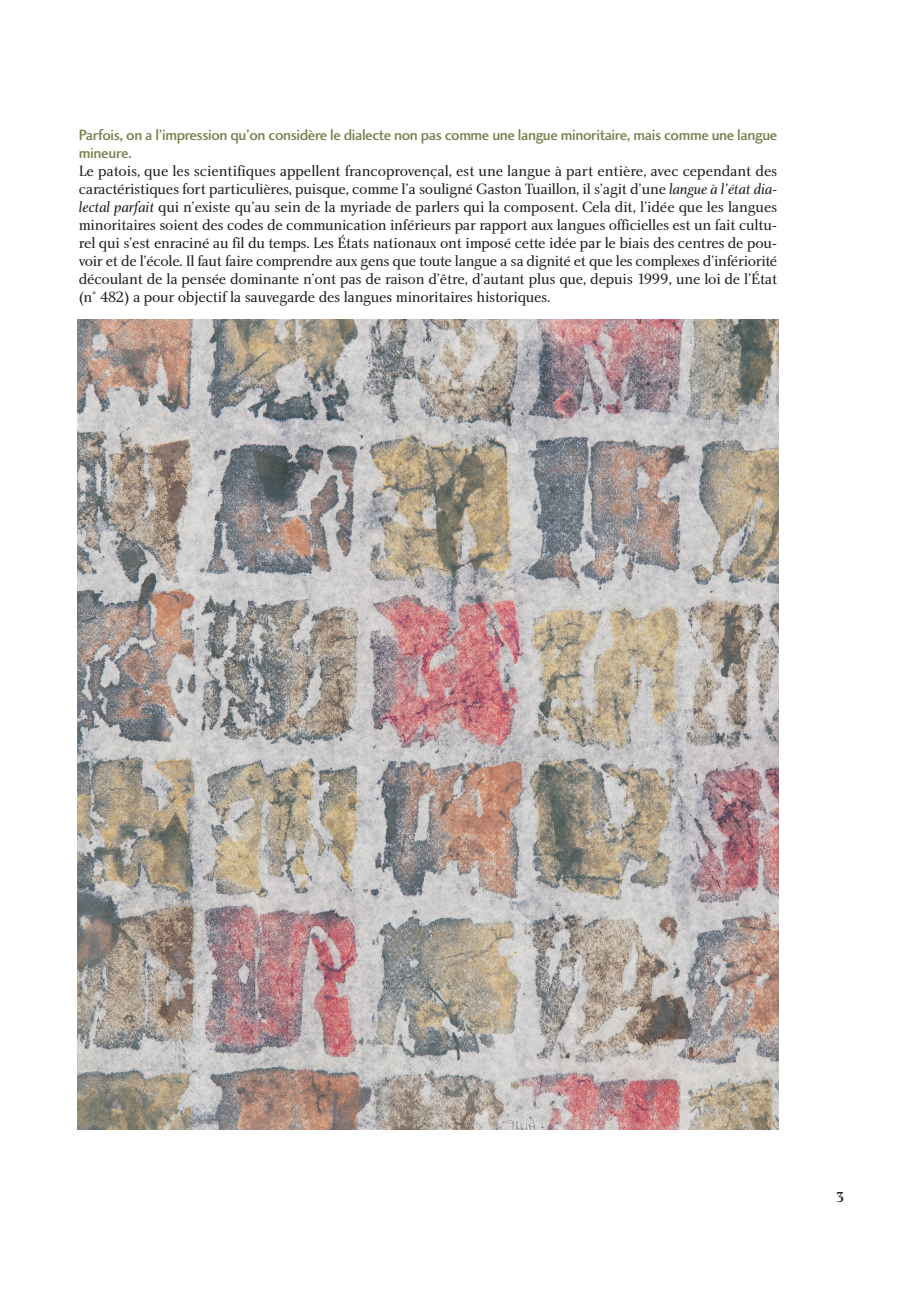
<style>
.page{position:relative;width:920px;height:1290px;background:#fff}
.page>*{position:absolute;margin:0;border:0;box-sizing:border-box;transform-origin:0 0}
.t1{font:15.45px/18px "Charlotte Book Plain";letter-spacing:-.02em;color:#231f20;text-align:justify}
.t2{font:15.45px/18px "Charlotte Sans Medium Plain";letter-spacing:-.025em;color:#7d814f}
.t3{font:15px "Charlotte Medium Plain";color:#231f20}
.s1{font-family:"Charlotte Book Italic Plain"}
</style>
<div class="page">
<img style="left:77px;top:320px;width:702px;height:810px">
<p class="t2" style="left:79px;top:127px;width:700px">Parfois, on a l’impression qu’on considère le dialecte non pas comme une langue minoritaire, mais comme une langue mineure.</p>
<p class="t1" style="left:79px;top:163px;width:700px">Le patois, que les scientifiques appellent francoprovençal, est une langue à part entière, avec cependant des caractéristiques fort particulières, puisque, comme l’a souligné Gaston Tuaillon, il s’agit d’une <span class="s1">langue à l’état dia&shy;lectal parfait</span> qui n’existe qu’au sein de la myriade de parlers qui la composent. Cela dit, l’idée que les langues minoritaires soient des codes de communication inférieurs par rapport aux langues officielles est un fait cultu&shy;rel qui s’est enraciné au fil du temps. Les États nationaux ont imposé cette idée par le biais des centres de pou&shy;voir et de l’école. Il faut faire comprendre aux gens que toute langue a sa dignité et que les complexes d’infériorité découlant de la pensée dominante n’ont pas de raison d’être, d’autant plus que, depuis 1999, une loi de l’État (n° 482) a pour objectif la sauvegarde des langues minoritaires historiques.</p>
<p class="t3" style="left:836px;top:1191px;width:11px">3</p>
</div>
